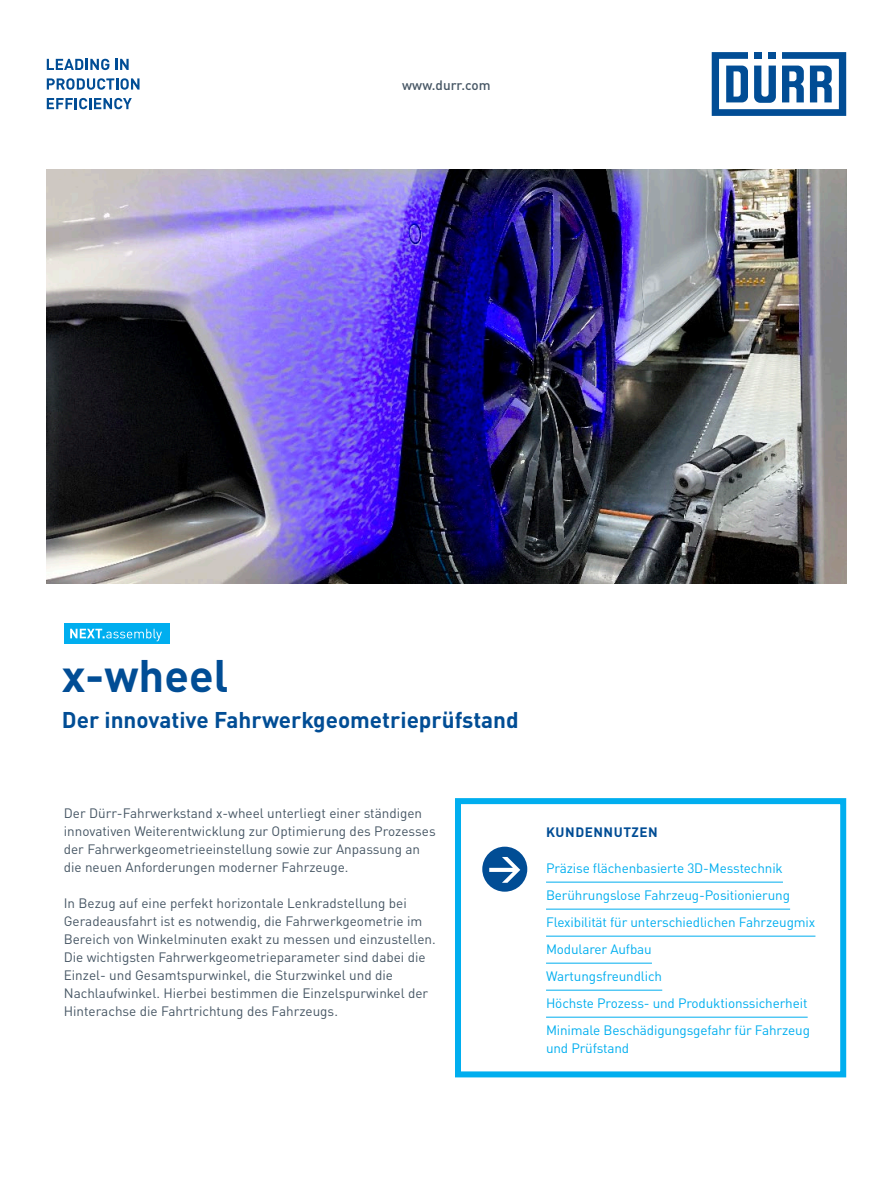
<style>
.page{position:relative;width:893px;height:1191px;background:#fff}
.page>*{position:absolute;margin:0;border:0;box-sizing:border-box;transform-origin:0 0}
.Headline_30pt{font:700 45px "DIN Pro";color:#014d95}
.Subheadline_15pt{font:700 22.5px "DIN Pro";color:#014d95}
.Copy{font:13.5px/18px "DIN Pro";color:#465664}
.Benefits_List{font:13.5px "DIN Pro";letter-spacing:-.01em;color:#00aeef}
.Benefits_List_last_w{font:13.5px/18px "DIN Pro";letter-spacing:-.01em;color:#00aeef}
.Benefits_Headline{font:700 13.5px "DIN Pro";letter-spacing:.04em;color:#014d95}
.t1{font:500 13.5px "DIN Pro";color:#465664}
</style>
<div class="page">
<hr style="left:546px;top:882px;width:237px;height:1px;background:#00aeef">
<hr style="left:546px;top:909px;width:244px;height:1px;background:#00aeef">
<hr style="left:546px;top:936px;width:269px;height:1px;background:#00aeef">
<hr style="left:546px;top:963px;width:106px;height:1px;background:#00aeef">
<hr style="left:546px;top:990px;width:116px;height:1px;background:#00aeef">
<hr style="left:546px;top:1017px;width:262px;height:1px;background:#00aeef">
<div style="left:455px;top:798px;width:391px;height:279px;border:6px solid #00aeef"></div>
<div style="left:482px;top:846px;width:45px;height:45px;background:#014d95;border-radius:50%"></div>
<svg style="left:489px;top:857px;width:31px;height:25px"></svg>
<img style="left:47px;top:170px;width:799px;height:414px">
<svg style="left:712px;top:52px;width:134px;height:64px"></svg>
<svg style="left:47px;top:59px;width:62px;height:11px"></svg>
<svg style="left:115px;top:59px;width:14px;height:11px"></svg>
<svg style="left:47px;top:78px;width:92px;height:12px"></svg>
<svg style="left:47px;top:98px;width:85px;height:11px"></svg>
<div style="left:64px;top:622px;width:106px;height:21px;background:#00aeef"></div>
<svg style="left:70px;top:629px;width:92px;height:12px"></svg>
<p class="t1" style="left:402px;top:75px;width:90px">www.durr.com</p>
<p class="Headline_30pt" style="left:62px;top:640px;width:168px">x-wheel</p>
<p class="Subheadline_15pt" style="left:62px;top:702px;width:458px">Der innovative Fahrwerkgeometrieprüfstand</p>
<p class="Copy" style="left:64px;top:802px;width:373px">Der Dürr-Fahrwerkstand x-wheel unterliegt einer ständigen innovativen Weiterentwicklung zur Optimierung des Prozesses der Fahrwerkgeometrieeinstellung sowie zur Anpassung an die neuen Anforderungen moderner Fahrzeuge.</p>
<p class="Copy" style="left:64px;top:892px;width:373px">In Bezug auf eine perfekt horizontale Lenkradstellung bei Geradeausfahrt ist es notwendig, die Fahrwerkgeometrie im Bereich von Winkelminuten exakt zu messen und einzustellen.<br>Die wichtigsten Fahrwerkgeometrieparameter sind dabei die Einzel- und Gesamtspurwinkel, die Sturzwinkel und die Nachlaufwinkel. Hierbei bestimmen die Einzelspurwinkel der Hinterachse die Fahrtrichtung des Fahrzeugs.</p>
<p class="Benefits_Headline" style="left:546px;top:822px;width:113px">KUNDENNUTZEN</p>
<p class="Benefits_List" style="left:546px;top:858px;width:238px">Präzise flächenbasierte 3D-Messtechnik</p>
<p class="Benefits_List" style="left:546px;top:885px;width:245px">Berührungslose Fahrzeug-Positionierung</p>
<p class="Benefits_List" style="left:546px;top:912px;width:271px">Flexibilität für unterschiedlichen Fahrzeugmix</p>
<p class="Benefits_List" style="left:546px;top:939px;width:107px">Modularer Aufbau</p>
<p class="Benefits_List" style="left:546px;top:966px;width:118px">Wartungsfreundlich</p>
<p class="Benefits_List" style="left:546px;top:993px;width:263px">Höchste Prozess- und Produktionssicherheit</p>
<p class="Benefits_List_last_w" style="left:546px;top:1020px;width:265px">Minimale Beschädigungsgefahr für Fahrzeug und Prüfstand</p>
</div>
